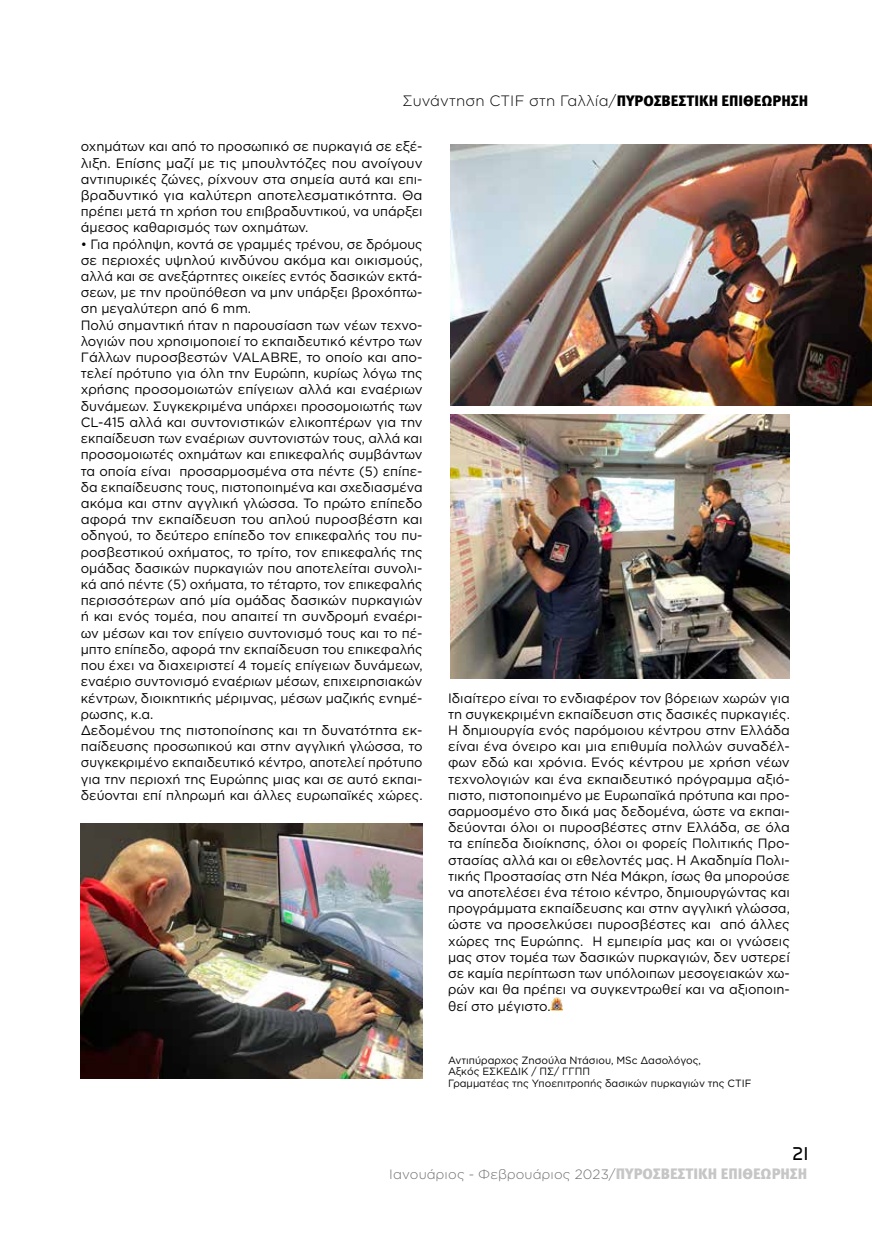
<style>
.page{position:relative;width:872px;height:1234px;background:#fff}
.page>*{position:absolute;margin:0;border:0;box-sizing:border-box;transform-origin:0 0}
.t1{font:300 15px "Gotham Greek";color:#000}
.t2{font:15px "Star Avenue";color:#000}
.t3{font:13.5px/16.2px "Gotham Greek";color:#000;scale:.96 1}
.t4{font:13.5px/16.2px "Gotham Greek";color:#000;text-align:justify}
.t5{font:300 13.5px "Gotham Greek";color:#706f6f}
.t6{font:10.5px/11.6px "Gotham Greek";color:#000}
.s1{font-family:"Meta Pro";font-weight:900}
.s2{font-family:"Meta Pro";font-weight:900;font-size:15px;color:#c6c6c6}
</style>
<div class="page">
<svg style="left:550px;top:997px;width:13px;height:13px"></svg>
<img style="left:81px;top:823px;width:341px;height:254px">
<img style="left:451px;top:414px;width:339px;height:264px">
<img style="left:451px;top:145px;width:421px;height:260px">
<p class="t1" style="left:402px;top:93px;width:407px">Συνάντηση CTIF στη Γαλλία/<span class="s1">ΠΥΡΟΣΒΕΣΤΙΚΗ ΕΠΙΘΕΩΡΗΣΗ</span></p>
<p class="t4" style="left:81px;top:138px;width:343px">οχημάτων και από το προσωπικό σε πυρκαγιά σε εξέ&shy;λιξη. Επίσης μαζί με τις μπουλντόζες που ανοίγουν αντιπυρικές ζώνες, ρίχνουν στα σημεία αυτά και επι&shy;βραδυντικό για καλύτερη αποτελεσματικότητα. Θα πρέπει μετά τη χρήση του επιβραδυντικού, να υπάρξει άμεσος καθαρισμός των οχημάτων.</p>
<p class="t3" style="left:81px;top:235px;width:357px">• Για πρόληψη, κοντά σε γραμμές τρένου, σε δρόμους σε περιοχές υψηλού κινδύνου ακόμα και οικισμούς, αλλά και σε ανεξάρτητες οικείες εντός δασικών εκτά&shy;σεων, με την προϋπόθεση να μην υπάρξει βροχόπτω&shy;ση μεγαλύτερη από 6 mm.<br>Πολύ σημαντική ήταν η παρουσίαση των νέων τεχνο&shy;λογιών που χρησιμοποιεί το εκπαιδευτικό κέντρο των Γάλλων πυροσβεστών VALABRE, το οποίο και απο&shy;τελεί πρότυπο για όλη την Ευρώπη, κυρίως λόγω της χρήσης προσομοιωτών επίγειων αλλά και εναέριων δυνάμεων. Συγκεκριμένα υπάρχει προσομοιωτής των CL-415 αλλά και συντονιστικών ελικοπτέρων για την εκπαίδευση των εναέριων συντονιστών τους, αλλά και προσομοιωτές οχημάτων και επικεφαλής συμβάντων τα οποία είναι προσαρμοσμένα στα πέντε (5) επίπε&shy;δα εκπαίδευσης τους, πιστοποιημένα και σχεδιασμένα ακόμα και στην αγγλική γλώσσα. Το πρώτο επίπεδο αφορά την εκπαίδευση του απλού πυροσβέστη και οδηγού, το δεύτερο επίπεδο τον επικεφαλής του πυ&shy;ροσβεστικού οχήματος, το τρίτο, τον επικεφαλής της ομάδας δασικών πυρκαγιών που αποτελείται συνολι&shy;κά από πέντε (5) οχήματα, το τέταρτο, τον επικεφαλής περισσότερων από μία ομάδας δασικών πυρκαγιών ή και ενός τομέα, που απαιτεί τη συνδρομή εναέρι&shy;ων μέσων και τον επίγειο συντονισμό τους και το πέ&shy;μπτο επίπεδο, αφορά την εκπαίδευση του επικεφαλής που έχει να διαχειριστεί 4 τομείς επίγειων δυνάμεων, εναέριο συντονισμό εναέριων μέσων, επιχειρησιακών κέντρων, διοικητικής μέριμνας, μέσων μαζικής ενημέ&shy;ρωσης, κ.α.<br>Δεδομένου της πιστοποίησης και τη δυνατότητα εκ&shy;παίδευσης προσωπικού και στην αγγλική γλώσσα, το συγκεκριμένο εκπαιδευτικό κέντρο, αποτελεί πρότυπο για την περιοχή της Ευρώπης μιας και σε αυτό εκπαι&shy;δεύονται επί πληρωμή και άλλες ευρωπαϊκές χώρες.</p>
<p class="t4" style="left:448px;top:689px;width:343px">Ιδιαίτερο είναι το ενδιαφέρον τον βόρειων χωρών για τη συγκεκριμένη εκπαίδευση στις δασικές πυρκαγιές.<br>Η δημιουργία ενός παρόμοιου κέντρου στην Ελλάδα είναι ένα όνειρο και μια επιθυμία πολλών συναδέλ&shy;φων εδώ και χρόνια. Ενός κέντρου με χρήση νέων τεχνολογιών και ένα εκπαιδευτικό πρόγραμμα αξιό&shy;πιστο, πιστοποιημένο με Ευρωπαϊκά πρότυπα και προ&shy;σαρμοσμένο στο δικά μας δεδομένα, ώστε να εκπαι&shy;δεύονται όλοι οι πυροσβέστες στην Ελλάδα, σε όλα τα επίπεδα διοίκησης, όλοι οι φορείς Πολιτικής Προ&shy;στασίας αλλά και οι εθελοντές μας. Η Ακαδημία Πολι&shy;τικής Προστασίας στη Νέα Μάκρη, ίσως θα μπορούσε να αποτελέσει ένα τέτοιο κέντρο, δημιουργώντας και προγράμματα εκπαίδευσης και στην αγγλική γλώσσα, ώστε να προσελκύσει πυροσβέστες και από άλλες χώρες της Ευρώπης. Η εμπειρία μας και οι γνώσεις μας στον τομέα των δασικών πυρκαγιών, δεν υστερεί σε καμία περίπτωση των υπόλοιπων μεσογειακών χω&shy;ρών και θα πρέπει να συγκεντρωθεί και να αξιοποιη&shy;θεί στο μέγιστο.</p>
<p class="t6" style="left:448px;top:1053px;width:305px">Αντιπύραρχος Ζησούλα Ντάσιου, MSc Δασολόγος,<br>Αξκός ΕΣΚΕΔΙΚ / ΠΣ/ ΓΓΠΠ<br>Γραμματέας της Υποεπιτροπής δασικών πυρκαγιών της CTIF</p>
<p class="t2" style="left:793px;top:1144px;width:16px">21</p>
<p class="t5" style="left:389px;top:1166px;width:419px">Ιανουάριος - Φεβρουάριος 2023/<span class="s2">ΠΥΡΟΣΒΕΣΤΙΚΗ ΕΠΙΘΕΩΡΗΣΗ</span></p>
</div>
